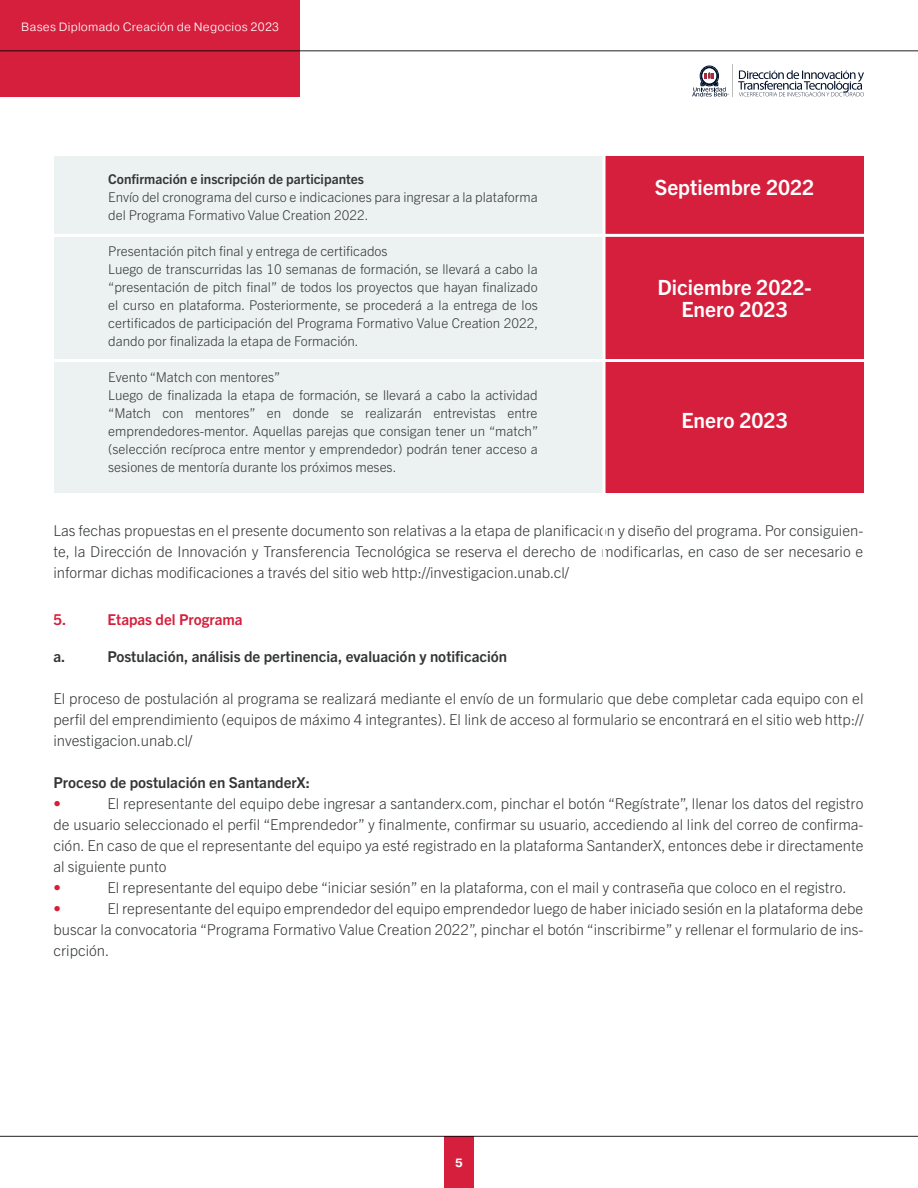
<style>
.page{position:relative;width:918px;height:1188px;background:#fff}
.page>*{position:absolute;margin:0;border:0;box-sizing:border-box;transform-origin:0 0}
.t1{font:700 21px/22.5px "Trade Gothic Next LT Pro";color:#fff;text-align:center}
.t2{font:300 15px/21px "Trade Gothic Next LT Pro";color:#333637;text-align:justify}
.t3{font:700 15px "Trade Gothic Next LT Pro";color:#333637}
.t4{font:700 15px "Trade Gothic Next LT Pro";color:#d61f3d}
.t5{font:300 15px "Trade Gothic Next LT Pro";color:#d61f3d}
.t6{font:300 13.5px/18px "Trade Gothic Next LT Pro";color:#333637}
.t7{font:700 13.5px "Trade Gothic Next LT Pro";color:#333637}
.t8{font:300 12px "Pragmatica";letter-spacing:.02em;color:#fff}
.t9{font:700 12px "Pragmatica";color:#fff}
</style>
<div class="page">
<hr style="left:0;top:51px;width:918px;height:1px;background:#231f20">
<hr style="left:0;top:1136px;width:918px;height:1px;background:#231f20">
<div style="left:0;top:0;width:299px;height:97px;background:#d61f3d"></div>
<div style="left:444px;top:1136px;width:30px;height:52px;background:#d61f3d"></div>
<hr style="left:732px;top:64px;width:1px;height:32px;background:#bbbdbd">
<svg style="left:692px;top:66px;width:37px;height:31px"></svg>
<div style="left:703px;top:69px;width:13px;height:14px;border:1px solid #fff;border-radius:50%"></div>
<svg style="left:738px;top:70px;width:126px;height:26px"></svg>
<div style="left:54px;top:156px;width:810px;height:337px;background:#ecf1f2"></div>
<div style="left:605px;top:156px;width:258px;height:337px;background:#d61f3d"></div>
<hr style="left:43px;top:234px;width:831px;height:3px;background:#fff">
<hr style="left:43px;top:359px;width:831px;height:3px;background:#fff">
<hr style="left:603px;top:144px;width:3px;height:561px;background:#fff">
<p class="t8" style="left:21px;top:19px;width:259px">Bases Diplomado Creación de Negocios 2023</p>
<p class="t7" style="left:108px;top:170px;width:257px">Confirmación e inscripción de participantes</p>
<p class="t6" style="left:108px;top:187px;width:431px">Envío del cronograma del curso e indicaciones para ingresar a la plataforma del Programa Formativo Value Creation 2022.</p>
<p class="t6" style="left:108px;top:241px;width:432px">Presentación pitch final y entrega de certificados<br>Luego de transcurridas las 10 semanas de formación, se llevará a cabo la “presentación de pitch final” de todos los proyectos que hayan finalizado el curso en plataforma. Posteriormente, se procederá a la entrega de los certificados de participación del Programa Formativo Value Creation 2022, dando por finalizada la etapa de Formación.</p>
<p class="t6" style="left:108px;top:367px;width:431px">Evento “Match con mentores”<br>Luego de finalizada la etapa de formación, se llevará a cabo la actividad “Match con mentores” en donde se realizarán entrevistas entre emprendedores-mentor. Aquellas parejas que consigan tener un “match” (selección recíproca entre mentor y emprendedor) podrán tener acceso a sesiones de mentoría durante los próximos meses.</p>
<h1 class="t1" style="left:655px;top:175px;width:161px">Septiembre 2022</h1>
<h1 class="t1" style="left:658px;top:274px;width:156px">Diciembre 2022-<br>Enero 2023</h1>
<h1 class="t1" style="left:681px;top:408px;width:108px">Enero 2023</h1>
<p class="t2" style="left:53px;top:519px;width:811px">Las fechas propuestas en el presente documento son relativas a la etapa de planificación y diseño del programa. Por consiguien&shy;te, la Dirección de Innovación y Transferencia Tecnológica se reserva el derecho de modificarlas, en caso de ser necesario e informar dichas modificaciones a través del sitio web http://investigacion.unab.cl/</p>
<p class="t4" style="left:53px;top:609px;width:14px">5.</p>
<p class="t4" style="left:107px;top:609px;width:137px">Etapas del Programa</p>
<p class="t3" style="left:53px;top:646px;width:14px">a.</p>
<p class="t3" style="left:107px;top:646px;width:401px">Postulación, análisis de pertinencia, evaluación y notificación</p>
<p class="t2" style="left:53px;top:687px;width:812px">El proceso de postulación al programa se realizará mediante el envío de un formulario que debe completar cada equipo con el perfil del emprendimiento (equipos de máximo 4 integrantes). El link de acceso al formulario se encontrará en el sitio web http:// investigacion.unab.cl/</p>
<p class="t3" style="left:53px;top:772px;width:258px">Proceso de postulación en SantanderX:</p>
<p class="t5" style="left:53px;top:793px;width:9px">•</p>
<p class="t2" style="left:53px;top:792px;width:812px;text-indent:54px">El representante del equipo debe ingresar a santanderx.com, pinchar el botón “Regístrate”, llenar los datos del registro de usuario seleccionado el perfil “Emprendedor” y finalmente, confirmar su usuario, accediendo al link del correo de confirma&shy;ción. En caso de que el representante del equipo ya esté registrado en la plataforma SantanderX, entonces debe ir directamente al siguiente punto</p>
<p class="t5" style="left:53px;top:877px;width:9px">•</p>
<p class="t2" style="left:107px;top:876px;width:741px">El representante del equipo debe “iniciar sesión” en la plataforma, con el mail y contraseña que coloco en el registro.</p>
<p class="t5" style="left:53px;top:898px;width:9px">•</p>
<p class="t2" style="left:53px;top:897px;width:812px;text-indent:54px">El representante del equipo emprendedor del equipo emprendedor luego de haber iniciado sesión en la plataforma debe buscar la convocatoria “Programa Formativo Value Creation 2022”, pinchar el botón “inscribirme” y rellenar el formulario de ins&shy;cripción.</p>
<p class="t9" style="left:455px;top:1155px;width:9px">5</p>
</div>
